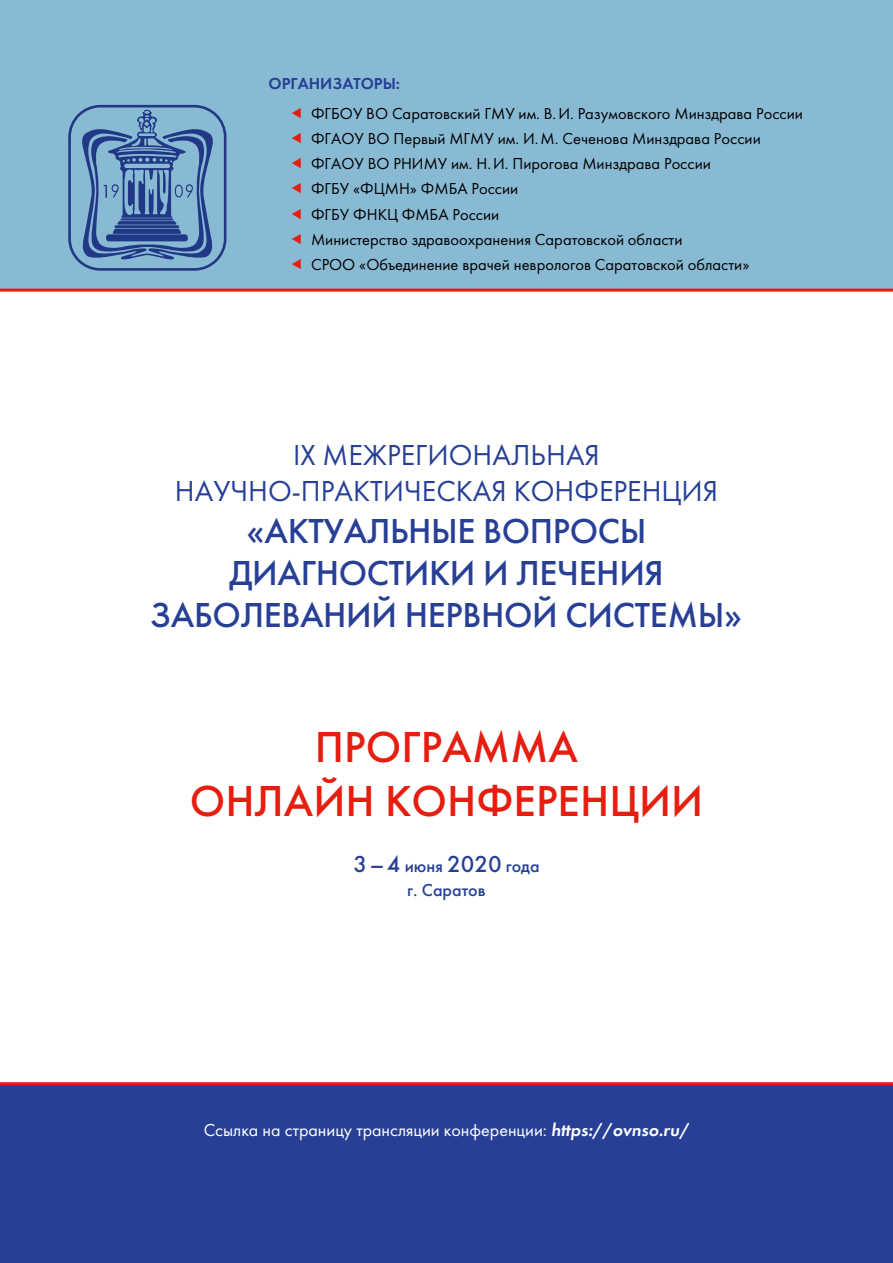
<style>
.page{position:relative;width:893px;height:1263px;background:#fff}
.page>*{position:absolute;margin:0;border:0;box-sizing:border-box;transform-origin:0 0}
.t1{font:700 45px/54px "DP Futura";color:#e61e10;text-align:center}
.t2{font:700 36px/42px "DP Futura";letter-spacing:-.01em;color:#274096;text-align:center}
.t3{font:30px/36px "DP Futura Demi";color:#274096;text-align:center}
.t4{font:18px "DP Futura Demi";color:#fff}
.t5{font:700 18px "DP Futura";color:#274096}
.t6{font:16.5px "DP Futura Demi";color:#000}
.organiz{font:700 16.5px "DP Futura Demi";color:#274096}
.s1{font-size:24px}
.s2{font-weight:700;font-style:italic}
</style>
<div class="page">
<div style="left:0;top:0;width:893px;height:289px;background:#89bad4"></div>
<div style="left:0;top:1085px;width:893px;height:178px;background:#274096"></div>
<hr style="left:0;top:289px;width:893px;height:3px;background:#e61e10">
<hr style="left:0;top:1082px;width:893px;height:3px;background:#e61e10">
<svg style="left:68px;top:105px;width:158px;height:166px"></svg>
<p class="organiz" style="left:268px;top:75px;width:133px">ОРГАНИЗАТОРЫ:</p>
<p class="t6" style="left:311px;top:105px;width:493px">ФГБОУ ВО Саратовский ГМУ им. В.И. Разумовского Минздрава России</p>
<p class="t6" style="left:311px;top:130px;width:451px">ФГАОУ ВО Первый МГМУ им. И.М. Сеченова Минздрава России</p>
<p class="t6" style="left:311px;top:155px;width:401px">ФГАОУ ВО РНИМУ им. Н.И. Пирогова Минздрава России</p>
<p class="t6" style="left:311px;top:181px;width:209px">ФГБУ «ФЦМН» ФМБА России</p>
<p class="t6" style="left:311px;top:206px;width:190px">ФГБУ ФНКЦ ФМБА России</p>
<p class="t6" style="left:311px;top:231px;width:373px">Министерство здравоохранения Саратовской области</p>
<p class="t6" style="left:311px;top:256px;width:440px">СРОО «Объединение врачей неврологов Саратовской области»</p>
<p class="t3" style="left:175px;top:438px;width:545px">IX МЕЖРЕГИОНАЛЬНАЯ<br>НАУЧНО-ПРАКТИЧЕСКАЯ КОНФЕРЕНЦИЯ</p>
<p class="t2" style="left:247px;top:510px;width:401px">«АКТУАЛЬНЫЕ ВОПРОСЫ</p>
<p class="t2" style="left:151px;top:552px;width:593px">ДИАГНОСТИКИ И ЛЕЧЕНИЯ<br>ЗАБОЛЕВАНИЙ НЕРВНОЙ СИСТЕМЫ»</p>
<p class="t1" style="left:190px;top:720px;width:515px">ПРОГРАММА<br>ОНЛАЙН КОНФЕРЕНЦИИ</p>
<p class="t5" style="left:353px;top:855px;width:188px"><span class="s1">3–4</span> июня <span class="s1">2020</span> года</p>
<p class="t5" style="left:407px;top:879px;width:80px">г. Саратов</p>
<p class="t4" style="left:204px;top:1121px;width:487px">Ссылка на страницу трансляции конференции: <span class="s2">https://ovnso.ru/</span></p>
</div>
